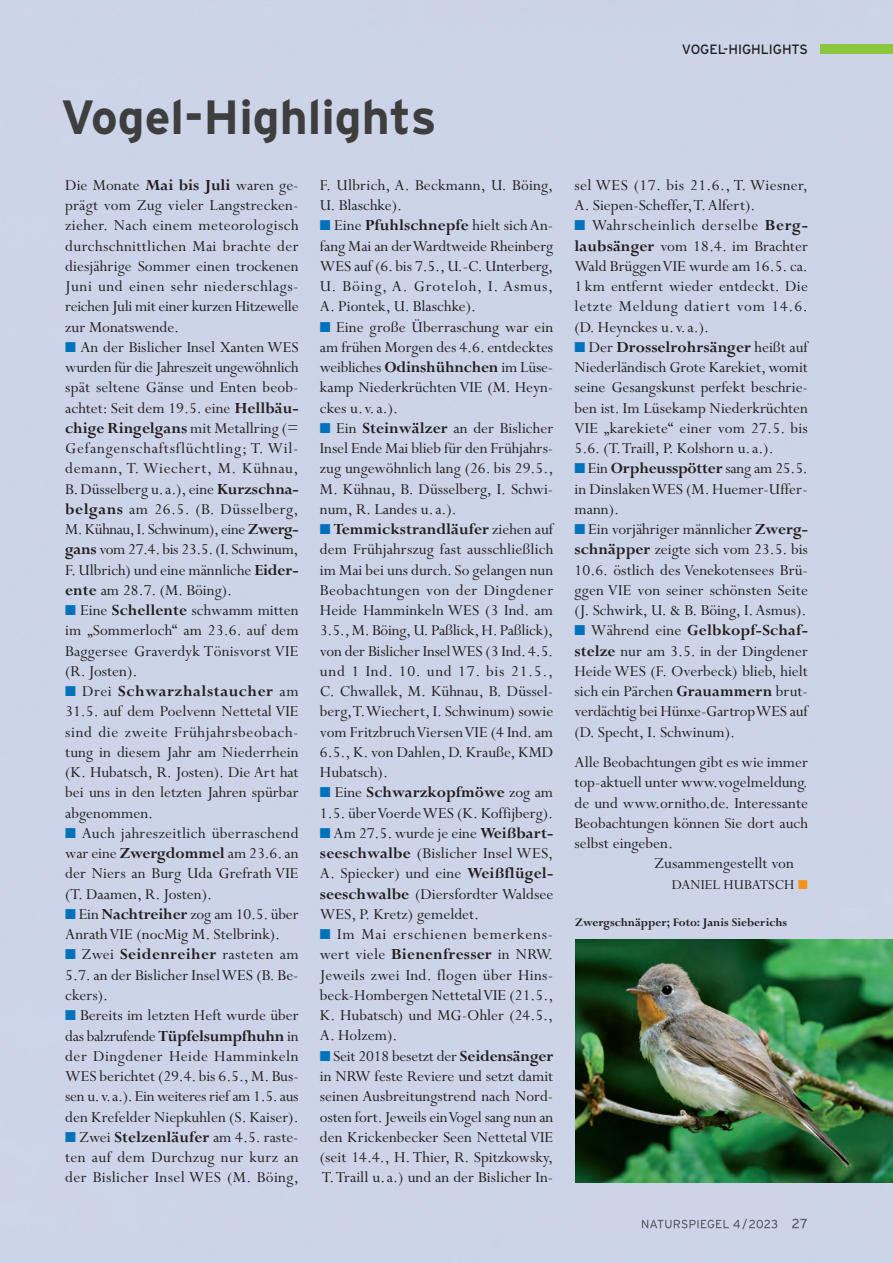
<style>
.page{position:relative;width:893px;height:1263px;background:#cdd4e8}
.page>*{position:absolute;margin:0;border:0;box-sizing:border-box;transform-origin:0 0}
.t1{font:700 48px "Interstate";color:#3e3e3f}
.t2{font:17.1px/20.2px "Perpetua";color:#231f20;text-align:justify}
.t3{font:15.3px "Perpetua";color:#231f20}
.t4{font:13.5px "Interstate";color:#231f20}
.t5{font:700 12.75px "Perpetua";color:#231f20}
.s1{font-weight:700}
.s2{color:#0072bc}
.s3{color:#f7931d}
</style>
<div class="page">
<img style="left:642px;top:1220px;width:87px;height:8px">
<img style="left:733px;top:1219px;width:14px;height:10px">
<img style="left:749px;top:1220px;width:28px;height:8px">
<img style="left:792px;top:1218px;width:15px;height:10px">
<div style="left:821px;top:45px;width:72px;height:9px;background:#8bc63e"></div>
<img style="left:575px;top:939px;width:318px;height:243px">
<h1 class="t1" style="left:61px;top:98px;width:377px">Vogel-Highlights</h1>
<p class="t2" style="left:65px;top:177px;width:235px">Die Monate <span class="s1">Mai bis Juli</span> waren ge - prägt vom Zug vieler Langstrecken - zieher. Nach einem meteorologisch durchschnittlichen Mai brachte der dies jährige Sommer einen trockenen Juni und einen sehr niederschlags - reichen Juli mit einer kurzen Hitzewelle zur Monatswende.</p>
<p class="t2" style="left:65px;top:339px;width:235px"><span class="s2">■</span> An der Bislicher Insel Xanten WES wurden für die Jahreszeit ungewöhnlich spät seltene Gänse und Enten beob&shy;achtet: Seit dem 19.5. eine <span class="s1">Hellbäu - chige Ringelgans</span> mit Metallring (= Gefangenschaftsflüchtling; T. Wil&shy;de mann, T. Wiechert, M. Kühnau, B. Düsselberg u.a.), eine <span class="s1">Kurz schna - belgans</span> am 26.5. (B. Düsselberg, M. Kühnau, I. Schwinum), eine <span class="s1">Zwerg - gans</span> vom 27.4. bis 23.5. (I. Schwinum, F. Ulbrich) und eine männliche <span class="s1">Eider - ente</span> am 28.7. (M. Böing).</p>
<p class="t2" style="left:65px;top:602px;width:235px"><span class="s2">■</span> Eine <span class="s1">Schellente</span> schwamm mitten im „Sommerloch“ am 23.6. auf dem Baggersee Graverdyk Tönisvorst VIE (R. Josten).</p>
<p class="t2" style="left:65px;top:683px;width:235px"><span class="s2">■</span> Drei <span class="s1">Schwarzhalstaucher</span> am 31.5. auf dem Poelvenn Nettetal VIE sind die zweite Frühjahrsbeobach&shy;tung in diesem Jahr am Niederrhein (K. Hubatsch, R. Josten). Die Art hat bei uns in den letzten Jahren spürbar abgenommen.</p>
<p class="t2" style="left:65px;top:825px;width:235px"><span class="s2">■</span> Auch jahreszeitlich überraschend war eine <span class="s1">Zwergdommel</span> am 23.6. an der Niers an Burg Uda Grefrath VIE (T. Daamen, R. Josten).</p>
<p class="t2" style="left:65px;top:906px;width:235px"><span class="s2">■</span> Ein <span class="s1">Nachtreiher</span> zog am 10.5. über<br>Anrath VIE (nocMig M. Stelbrink).</p>
<p class="t2" style="left:65px;top:946px;width:235px"><span class="s2">■</span> Zwei <span class="s1">Seidenreiher</span> rasteten am 5.7. an der Bislicher Insel WES (B. Be - ckers).</p>
<p class="t2" style="left:65px;top:1007px;width:235px"><span class="s2">■</span> Bereits im letzten Heft wurde über das balzrufende <span class="s1">Tüpfelsumpfhuhn</span> in der Dingdener Heide Hamminkeln WES berichtet (29.4. bis 6.5., M. Bus - sen u.v.a.). Ein weiteres rief am 1.5. aus den Krefelder Niepkuhlen (S. Kaiser).</p>
<p class="t2" style="left:65px;top:1129px;width:235px"><span class="s2">■</span> Zwei <span class="s1">Stelzenläufer</span> am 4.5. raste&shy;ten auf dem Durchzug nur kurz an der Bislicher Insel WES (M. Böing,</p>
<p class="t2" style="left:320px;top:177px;width:235px">F. Ulbrich, A. Beckmann, U. Böing,<br>U. Blaschke).</p>
<p class="t2" style="left:320px;top:217px;width:235px"><span class="s2">■</span> Eine <span class="s1">Pfuhlschnepfe</span> hielt sich An - fang Mai an der Wardtweide Rheinberg WES auf (6. bis 7.5., U.-C. Unterberg, U. Böing, A. Groteloh, I. Asmus, A. Piontek, U. Blaschke).</p>
<p class="t2" style="left:320px;top:319px;width:235px"><span class="s2">■</span> Eine große Überraschung war ein am frühen Morgen des 4.6. entdecktes weibliches <span class="s1">Odinshühnchen</span> im Lüse - kamp Niederkrüchten VIE (M. Heyn - ckes u.v.a.).</p>
<p class="t2" style="left:320px;top:420px;width:235px"><span class="s2">■</span> Ein <span class="s1">Steinwälzer</span> an der Bislicher Insel Ende Mai blieb für den Früh jahrs - zug ungewöhnlich lang (26. bis 29.5., M. Kühnau, B. Düsselberg, I. Schwi - num, R. Landes u.a.).</p>
<p class="t2" style="left:320px;top:521px;width:235px"><span class="s2">■</span> <span class="s1">Temmickstrandläufer</span> ziehen auf dem Frühjahrszug fast ausschließlich im Mai bei uns durch. So gelangen nun Beobachtungen von der Dingdener Heide Hamminkeln WES (3 Ind. am 3.5., M. Böing, U. Paßlick, H. Paßlick), von der Bislicher Insel WES (3 Ind. 4.5. und 1 Ind. 10. und 17. bis 21.5., C. Chwallek, M. Kühnau, B. Düs sel - berg, T. Wiechert, I. Schwinum) sowie vom Fritzbruch Viersen VIE (4 Ind. am 6.5., K. von Dahlen, D. Krauße, KMD Hubatsch).</p>
<p class="t2" style="left:320px;top:784px;width:235px"><span class="s2">■</span> Eine <span class="s1">Schwarzkopfmöwe</span> zog am<br>1.5. über Voerde WES (K. Koffijberg).</p>
<p class="t2" style="left:320px;top:825px;width:235px"><span class="s2">■</span> Am 27.5. wurde je eine <span class="s1">Weißbart - seeschwalbe</span> (Bislicher Insel WES, A. Spiecker) und eine <span class="s1">Weißflügel - seeschwalbe</span> (Diersfordter Waldsee WES, P. Kretz) gemeldet.</p>
<p class="t2" style="left:320px;top:926px;width:235px"><span class="s2">■</span> Im Mai erschienen bemerkens&shy;wert viele <span class="s1">Bienenfresser</span> in NRW.<br>Je weils zwei Ind. flogen über Hins - beck-Hom bergen Nettetal VIE (21.5., K. Hu batsch) und MG-Ohler (24.5., A. Holzem).</p>
<p class="t2" style="left:320px;top:1048px;width:235px"><span class="s2">■</span> Seit 2018 besetzt der <span class="s1">Seidensänger </span>in NRW feste Reviere und setzt damit seinen Ausbreitungstrend nach Nord - osten fort. Jeweils ein Vogel sang nun an den Krickenbecker Seen Nettetal VIE (seit 14.4., H. Thier, R. Spitzkowsky, T. Traill u.a.) und an der Bislicher In -</p>
<p class="t4" style="left:682px;top:44px;width:128px">VOGEL-HIGHLIGHTS</p>
<p class="t2" style="left:575px;top:177px;width:235px">sel WES (17. bis 21.6., T. Wiesner,<br>A. Siepen-Scheffer, T. Alfert).</p>
<p class="t2" style="left:575px;top:217px;width:235px"><span class="s2">■</span> Wahrscheinlich derselbe <span class="s1">Berg - laubsänger</span> vom 18.4. im Brachter Wald Brüggen VIE wurde am 16.5. ca.<br>1 km entfernt wieder entdeckt. Die letzte Meldung datiert vom 14.6. (D. Heynckes u.v.a.).</p>
<p class="t2" style="left:575px;top:339px;width:235px"><span class="s2">■</span> Der <span class="s1">Drosselrohrsänger</span> heißt auf Niederländisch Grote Karekiet, womit seine Gesangskunst perfekt beschrie&shy;ben ist. Im Lüsekamp Niederkrüchten VIE „karekiete“ einer vom 27.5. bis 5.6. (T. Traill, P. Kolshorn u.a.).</p>
<p class="t2" style="left:575px;top:460px;width:235px"><span class="s2">■</span> Ein <span class="s1">Orpheusspötter</span> sang am 25.5. in Dinslaken WES (M. Huemer-Uffer - mann).</p>
<p class="t2" style="left:575px;top:521px;width:235px"><span class="s2">■</span> Ein vorjähriger männlicher <span class="s1">Zwerg - schnäpper</span> zeigte sich vom 23.5. bis 10.6. östlich des Venekotensees Brü&shy;ggen VIE von seiner schönsten Seite (J. Schwirk, U. &amp; B. Böing, I. Asmus).</p>
<p class="t2" style="left:575px;top:622px;width:235px"><span class="s2">■</span> Während eine <span class="s1">Gelbkopf-Schaf - stelze</span> nur am 3.5. in der Dingdener Heide WES (F. Overbeck) blieb, hielt sich ein Pärchen <span class="s1">Grauammern</span> brut&shy;verdächtig bei Hünxe-Gartrop WES auf (D. Specht, I. Schwinum).</p>
<p class="t2" style="left:575px;top:754px;width:235px">Alle Beobachtungen gibt es wie immer</p>
<p class="t2" style="left:575px;top:774px;width:235px">top-aktuell unter www.vogelmeldung.</p>
<p class="t2" style="left:575px;top:794px;width:235px">de und www.ornitho.de. Interessante</p>
<p class="t2" style="left:575px;top:815px;width:235px">Beobachtungen können Sie dort auch</p>
<p class="t2" style="left:575px;top:835px;width:100px">selbst eingeben.</p>
<p class="t2" style="left:655px;top:855px;width:141px">Zusammengestellt von</p>
<p class="t3" style="left:672px;top:879px;width:138px">DANIEL HUBATSCH <span class="s3">■</span></p>
<p class="t5" style="left:575px;top:918px;width:213px">Zwergschnäpper; Foto: Janis Sieberichs</p>
</div>
